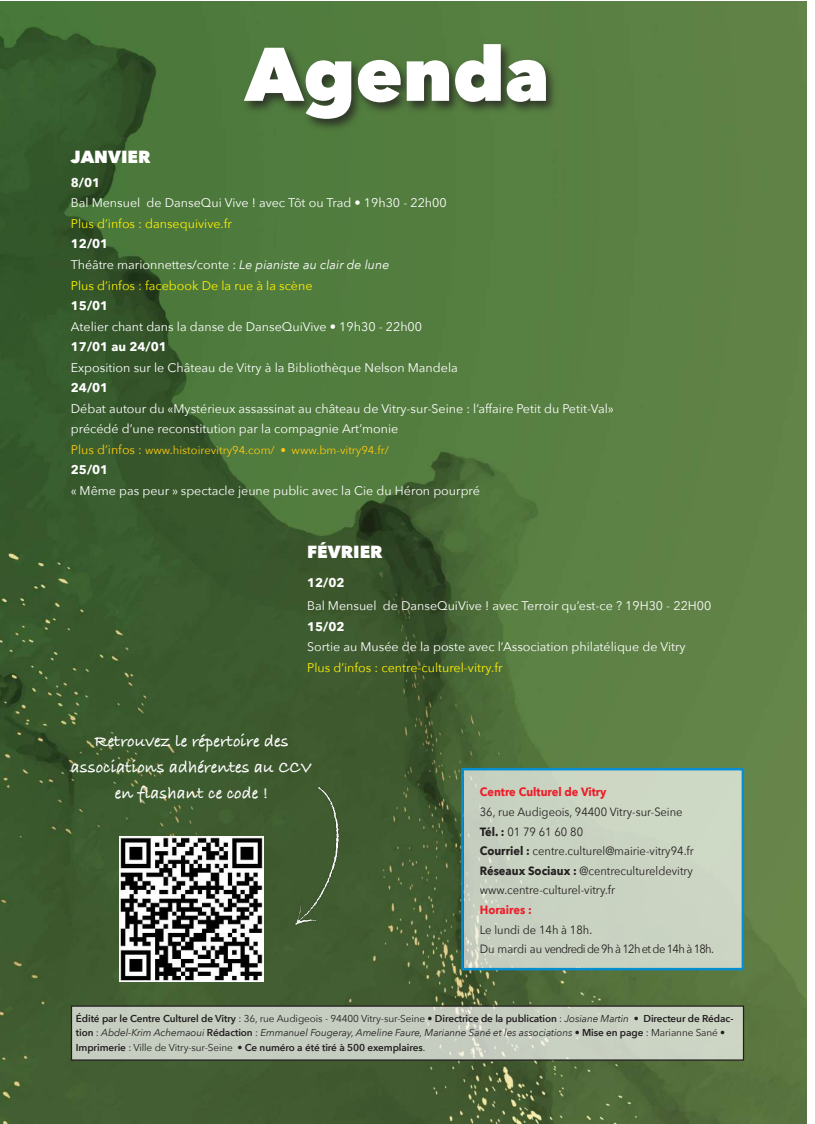
<style>
.page{position:relative;width:815px;height:1124px;background:#fff}
.page>*{position:absolute;margin:0;border:0;box-sizing:border-box;transform-origin:0 0}
.t1{font:800 75px "Avenir Next";color:#fff}
.t2{font:700 17.5px/26.2px "Bradley Hand ITCTT";color:#fff;text-align:center}
.t3{font:800 17.5px "Avenir Next";color:#fff}
.t4{font:12.5px/20.5px "Avenir Next";color:#fff}
.t5{font:12.5px/20.5px "Avenir Next";color:#fff101}
.t6{font:700 12.5px "Avenir Next";color:#fff}
.t7{font:12px/19.6px "Avenir Next";color:#231f20;scale:.93 1}
.t8{font:12px/19.6px "Avenir Next";letter-spacing:-.06em;color:#231f20;scale:.93 1}
.t9{font:700 12px "Avenir Next";color:#ee1d29;scale:.93 1}
.t10{font:11.25px "Avenir Next";color:#feca11}
.t11{font:600 10px/14.5px "Avenir Next";letter-spacing:-.01em;color:#231f20}
.s1{font-weight:700;color:#fff}
.s2{color:#fff}
.s3{font-style:italic;color:#fff}
.s4{font-size:12.5px}
.s5{font-weight:700}
.s6{font-weight:400}
.s7{font-weight:400;font-style:italic}
</style>
<div class="page">
<img style="left:0;top:1px;width:806px;height:1122px">
<div style="left:464px;top:770px;width:278px;height:197px;background:#cad3c2"></div>
<div style="left:461px;top:767px;width:283px;height:203px;border:2px solid #068ed0"></div>
<div style="left:71px;top:1005px;width:672px;height:54px;background:#c6cec1"></div>
<div style="left:71px;top:1005px;width:673px;height:55px;border:1px solid #231f20"></div>
<img style="left:197px;top:20px;width:431px;height:142px">
<img style="left:119px;top:836px;width:145px;height:145px">
<div style="left:272px;top:747px;width:95px;height:204px;background:#405b30"></div>
<h1 class="t1" style="left:245px;top:26px;width:306px">Agenda</h1>
<h2 class="t3" style="left:71px;top:146px;width:81px">JANVIER</h2>
<p class="t6" style="left:71px;top:174px;width:31px">8/01</p>
<p class="t4" style="left:71px;top:193px;width:377px">Bal Mensuel de DanseQui Vive ! avec Tôt ou Trad • 19h30 - 22h00</p>
<p class="t5" style="left:71px;top:214px;width:163px">Plus d’infos : dansequivive.fr</p>
<p class="t5" style="left:71px;top:234px;width:320px"><span class="s1">12/01<br></span><span class="s2">Théâtre marionnettes/conte :</span> <span class="s3">Le pianiste au clair de lune<br></span>Plus d’infos : facebook De la rue à la scène</p>
<p class="t6" style="left:71px;top:297px;width:39px">15/01</p>
<p class="t4" style="left:71px;top:316px;width:353px">Atelier chant dans la danse de DanseQuiVive • 19h30 - 22h00</p>
<p class="t6" style="left:71px;top:338px;width:97px">17/01 au 24/01</p>
<p class="t4" style="left:71px;top:357px;width:388px">Exposition sur le Château de Vitry à la Bibliothèque Nelson Mandela</p>
<p class="t6" style="left:71px;top:379px;width:39px">24/01</p>
<p class="t4" style="left:71px;top:398px;width:545px">Débat autour du «Mystérieux assassinat au château de Vitry-sur-Seine : l’affaire Petit du Petit-Val» précédé d’une reconstitution par la compagnie Art’monie</p>
<p class="t10" style="left:71px;top:442px;width:320px"><span class="s4">Plus d’infos :</span> www.histoirevitry94.com/ • www.bm-vitry94.fr/</p>
<p class="t6" style="left:71px;top:461px;width:39px">25/01</p>
<p class="t4" style="left:71px;top:480px;width:411px">« Même pas peur » spectacle jeune public avec la Cie du Héron pourpré</p>
<h2 class="t3" style="left:307px;top:540px;width:77px">FÉVRIER</h2>
<p class="t6" style="left:307px;top:574px;width:39px">12/02</p>
<p class="t4" style="left:307px;top:596px;width:406px">Bal Mensuel de DanseQuiVive ! avec Terroir qu’est-ce ? 19H30 - 22H00</p>
<p class="t6" style="left:307px;top:618px;width:39px">15/02</p>
<p class="t4" style="left:307px;top:637px;width:380px">Sortie au Musée de la poste avec l’Association philatélique de Vitry</p>
<p class="t5" style="left:307px;top:657px;width:197px">Plus d’infos : centre-culturel-vitry.fr</p>
<h2 class="t2" style="left:71px;top:728px;width:243px">Retrouvez le répertoire des associations adhérentes au CCV en flashant ce code !</h2>
<p class="t9" style="left:480px;top:784px;width:138px">Centre Culturel de Vitry</p>
<p class="t7" style="left:480px;top:802px;width:232px">36, rue Audigeois, 94400 Vitry-sur-Seine <span class="s5">Tél. :</span> 01 79 61 60 80<br><span class="s5">Courriel :</span> centre.culturel@mairie-vitry94.fr <span class="s5">Réseaux Sociaux :</span> @centrecultureldevitry www.centre-culturel-vitry.fr</p>
<p class="t9" style="left:480px;top:901px;width:57px">Horaires :</p>
<p class="t8" style="left:480px;top:919px;width:253px">Le lundi de 14h à 18h.<br>Du mardi au vendredi de 9h à 12h et de 14h à 18h.</p>
<p class="t11" style="left:76px;top:1011px;width:659px">Édité par le Centre Culturel de Vitry <span class="s6">: 36, rue Audigeois - 94400 Vitry-sur-Seine •</span> Directrice de la publication <span class="s6">:</span> <span class="s7">Josiane Martin</span> <span class="s6">•</span> Directeur de Rédac&shy;tion <span class="s6">:</span> <span class="s7">Abdel-Krim Achemaoui</span> Rédaction <span class="s6">:</span> <span class="s7">Emmanuel Fougeray, Ameline Faure, Marianne Sané et les associations</span> <span class="s6">•</span> Mise en page <span class="s6">: Marianne Sané •<br></span>Imprimerie <span class="s6">: Ville de Vitry-sur-Seine •</span> Ce numéro a été tiré à 500 exemplaires<span class="s6">.</span></p>
</div>
